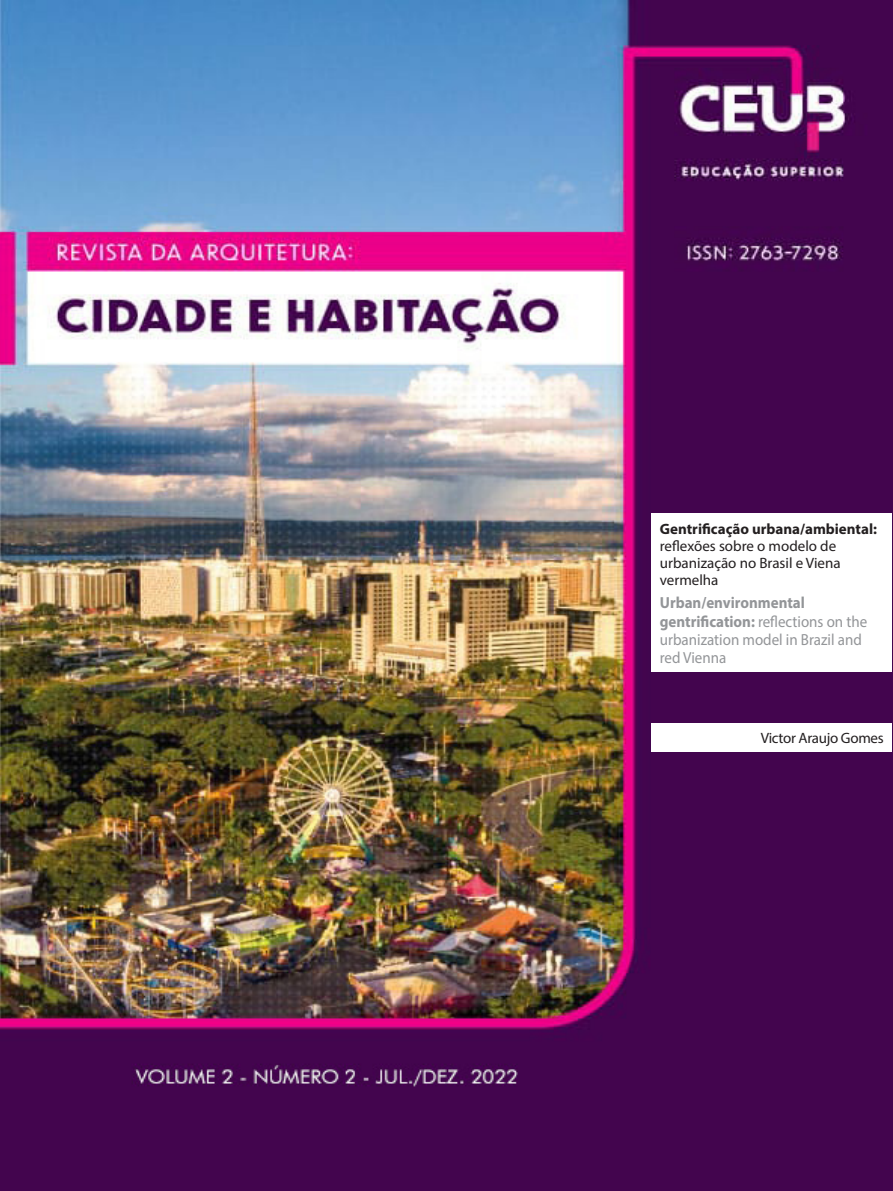
<style>
.page{position:relative;width:893px;height:1191px;background:#fff}
.page>*{position:absolute;margin:0;border:0;box-sizing:border-box;transform-origin:0 0}
.Capa_art{font:16.05px/18.5px "Myriad Pro";color:#939598;scale:.93 1}
.Capa_art-2{font:15px/17.2px "Myriad Pro";color:#231f20}
.nome{font:15px "Myriad Pro";letter-spacing:-.02em;color:#231f20}
.s1{font-weight:700}
</style>
<div class="page">
<img style="left:0;top:0;width:893px;height:1191px">
<div style="left:651px;top:514px;width:241px;height:158px;background:#fff"></div>
<div style="left:651px;top:723px;width:241px;height:29px;background:#fff"></div>
<p class="Capa_art-2" style="left:660px;top:519px;width:219px"><span class="s1">Gentrificação urbana/ambiental: </span>reflexões sobre o modelo de urbanização no Brasil e Viena vermelha</p>
<p class="Capa_art" style="left:660px;top:593px;width:224px"><span class="s1">Urban/environmental gentrification:</span> reflections on the urbanization model in Brazil and red Vienna</p>
<p class="nome" style="left:761px;top:729px;width:124px">Victor Araujo Gomes</p>
</div>
